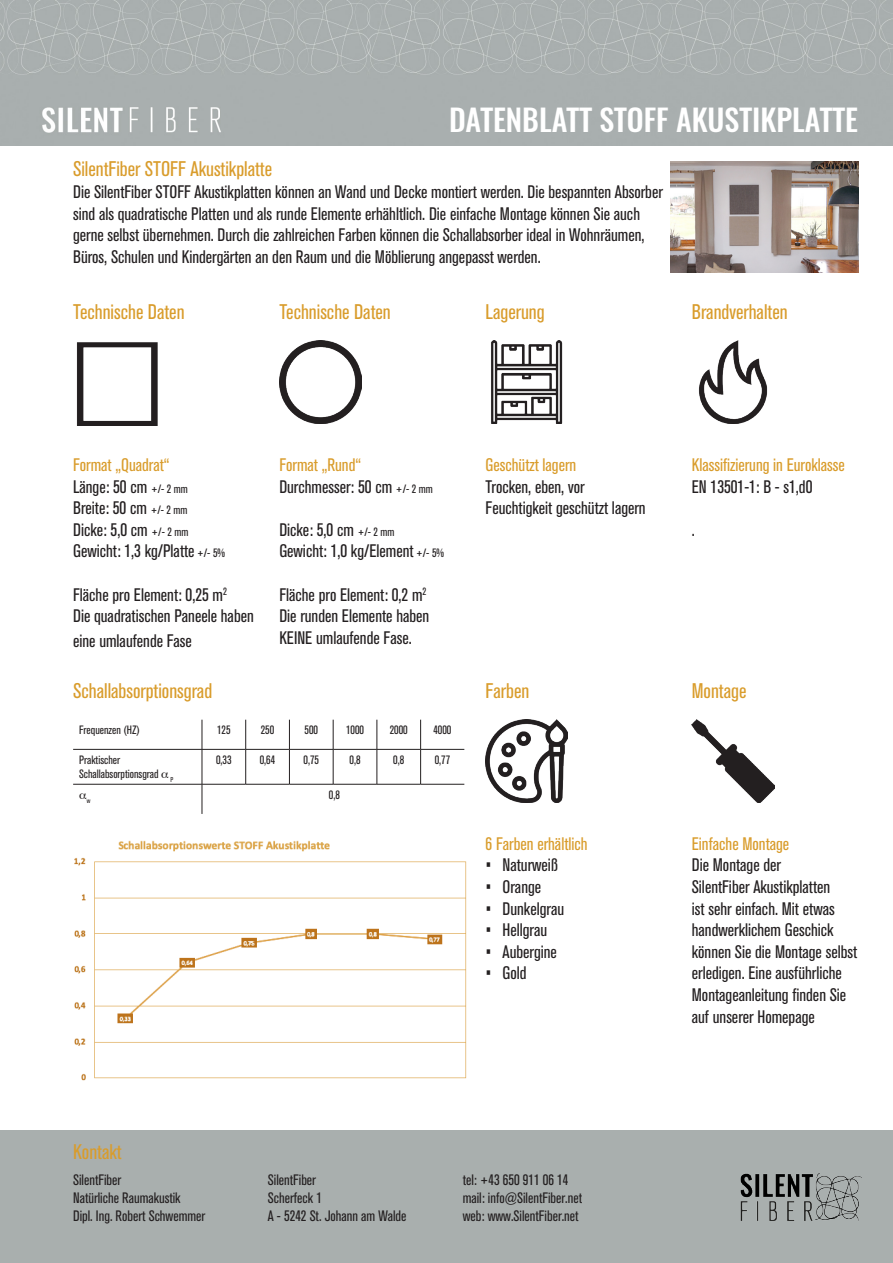
<style>
.page{position:relative;width:893px;height:1263px;background:#fff}
.page>*{position:absolute;margin:0;border:0;box-sizing:border-box;transform-origin:0 0}
.t1{font:500 30px "Oswald";color:#fff}
.t2{font:condensed 21px "Akzidenz Grotesk BQ";color:#d99c2b}
.t3{font:condensed 18px/21.6px "Akzidenz Grotesk BQ";color:#231f20}
.t4{font:condensed 18px "Akzidenz Grotesk BQ";color:#d99c2b}
.t5{font:condensed 15px/18px "Akzidenz Grotesk BQ";color:#231f20}
.t6{font:condensed 12px/14.4px "Akzidenz Grotesk BQ";color:#231f20}
.t7{font:condensed 7.05px "Akzidenz Grotesk BQ";color:#231f20}
.s1{font-size:12px}
.s2{color:#d99c2b}
</style>
<div class="page">
<div style="left:0;top:0;width:30px;height:145px;background:#a9afaf"></div>
<img style="left:30px;top:0;width:863px;height:145px">
<img style="left:76px;top:342px;width:82px;height:83px">
<div style="left:0;top:1130px;width:893px;height:133px;background:#a9afae"></div>
<img style="left:740px;top:1173px;width:122px;height:48px">
<img style="left:74px;top:840px;width:393px;height:241px">
<svg style="left:202px;top:720px;width:1px;height:29px"></svg>
<svg style="left:245px;top:720px;width:1px;height:29px"></svg>
<svg style="left:289px;top:720px;width:1px;height:29px"></svg>
<svg style="left:333px;top:720px;width:1px;height:29px"></svg>
<svg style="left:377px;top:720px;width:1px;height:29px"></svg>
<svg style="left:420px;top:720px;width:1px;height:29px"></svg>
<hr style="left:73px;top:749px;width:129px;height:1px;background:#231f20">
<hr style="left:202px;top:749px;width:44px;height:1px;background:#231f20">
<hr style="left:202px;top:749px;width:1px;height:35px;background:#231f20">
<hr style="left:246px;top:749px;width:43px;height:1px;background:#231f20">
<hr style="left:245px;top:749px;width:1px;height:35px;background:#231f20">
<hr style="left:289px;top:749px;width:44px;height:1px;background:#231f20">
<hr style="left:289px;top:749px;width:1px;height:35px;background:#231f20">
<hr style="left:333px;top:749px;width:44px;height:1px;background:#231f20">
<hr style="left:333px;top:749px;width:1px;height:35px;background:#231f20">
<hr style="left:377px;top:749px;width:44px;height:1px;background:#231f20">
<hr style="left:377px;top:749px;width:1px;height:35px;background:#231f20">
<hr style="left:421px;top:749px;width:43px;height:1px;background:#231f20">
<hr style="left:420px;top:749px;width:1px;height:35px;background:#231f20">
<hr style="left:73px;top:784px;width:129px;height:1px;background:#231f20">
<hr style="left:202px;top:784px;width:44px;height:1px;background:#231f20">
<hr style="left:202px;top:784px;width:1px;height:30px;background:#231f20">
<hr style="left:246px;top:784px;width:43px;height:1px;background:#231f20">
<hr style="left:289px;top:784px;width:44px;height:1px;background:#231f20">
<hr style="left:333px;top:784px;width:44px;height:1px;background:#231f20">
<hr style="left:377px;top:784px;width:44px;height:1px;background:#231f20">
<hr style="left:421px;top:784px;width:43px;height:1px;background:#231f20">
<img style="left:491px;top:341px;width:72px;height:82px">
<img style="left:699px;top:341px;width:69px;height:82px">
<img style="left:486px;top:720px;width:82px;height:82px">
<img style="left:692px;top:720px;width:82px;height:82px">
<img style="left:279px;top:341px;width:83px;height:82px">
<img style="left:671px;top:161px;width:187px;height:111px">
<p class="t1" style="left:449px;top:104px;width:411px">DATENBLATT STOFF AKUSTIKPLATTE</p>
<p class="t2" style="left:73px;top:157px;width:201px">SilentFiber STOFF Akustikplatte</p>
<p class="t3" style="left:73px;top:181px;width:591px">Die SilentFiber STOFF Akustikplatten können an Wand und Decke montiert werden. Die bespannten Absorber sind als quadratische Platten und als runde Elemente erhähltlich. Die einfache Montage können Sie auch gerne selbst übernehmen. Durch die zahlreichen Farben können die Schallabsorber ideal in Wohnräumen, Büros, Schulen und Kindergärten an den Raum und die Möblierung angepasst werden.</p>
<p class="t2" style="left:73px;top:300px;width:113px">Technische Daten</p>
<p class="t2" style="left:279px;top:300px;width:113px">Technische Daten</p>
<p class="t2" style="left:486px;top:300px;width:61px">Lagerung</p>
<p class="t2" style="left:692px;top:300px;width:97px">Brandverhalten</p>
<p class="t4" style="left:73px;top:455px;width:98px">Format „Quadrat“</p>
<p class="t3" style="left:73px;top:476px;width:116px">Länge: 50 cm <span class="s1">+/- 2 mm</span></p>
<p class="t3" style="left:73px;top:497px;width:116px">Breite: 50 cm <span class="s1">+/- 2 mm</span></p>
<p class="t3" style="left:73px;top:519px;width:117px">Dicke: 5,0 cm <span class="s1">+/- 2 mm</span></p>
<p class="t3" style="left:73px;top:541px;width:153px">Gewicht: 1,3 kg/Platte <span class="s1">+/- 5%</span></p>
<p class="t3" style="left:73px;top:584px;width:182px">Fläche pro Element: 0,25 m<sup>2<br></sup>Die quadratischen Paneele haben</p>
<p class="t3" style="left:73px;top:631px;width:120px">eine umlaufende Fase</p>
<p class="t4" style="left:279px;top:455px;width:83px">Format „Rund“</p>
<p class="t3" style="left:279px;top:476px;width:155px">Durchmesser: 50 cm <span class="s1">+/- 2 mm</span></p>
<p class="t3" style="left:279px;top:519px;width:117px">Dicke: 5,0 cm <span class="s1">+/- 2 mm</span></p>
<p class="t3" style="left:279px;top:541px;width:166px">Gewicht: 1,0 kg/Element <span class="s1">+/- 5%</span></p>
<p class="t3" style="left:279px;top:584px;width:151px">Fläche pro Element: 0,2 m<sup>2<br></sup>Die runden Elemente haben</p>
<p class="t3" style="left:279px;top:627px;width:134px">KEINE umlaufende Fase.</p>
<p class="t2" style="left:73px;top:678px;width:141px">Schallabsorptionsgrad</p>
<p class="t6" style="left:79px;top:723px;width:62px">Frequenzen (HZ)</p>
<p class="t6" style="left:217px;top:723px;width:15px">125</p>
<p class="t6" style="left:261px;top:723px;width:15px">250</p>
<p class="t6" style="left:305px;top:723px;width:15px">500</p>
<p class="t6" style="left:346px;top:723px;width:19px">1000</p>
<p class="t6" style="left:390px;top:723px;width:19px">2000</p>
<p class="t6" style="left:433px;top:723px;width:19px">4000</p>
<p class="t6" style="left:79px;top:753px;width:96px">Praktischer<br>Schallabsorptionsgrad <sub>P</sub></p>
<p class="t6" style="left:216px;top:753px;width:17px">0,33</p>
<p class="t6" style="left:260px;top:753px;width:17px">0,64</p>
<p class="t6" style="left:304px;top:753px;width:17px">0,75</p>
<p class="t6" style="left:350px;top:753px;width:13px">0,8</p>
<p class="t6" style="left:393px;top:753px;width:13px">0,8</p>
<p class="t6" style="left:435px;top:753px;width:17px">0,77</p>
<p class="t7" style="left:87px;top:796px;width:5px">w</p>
<p class="t6" style="left:329px;top:787px;width:13px">0,8</p>
<p class="t4" style="left:486px;top:455px;width:92px">Geschützt lagern</p>
<p class="t3" style="left:486px;top:476px;width:162px">Trocken, eben, vor<br>Feuchtigkeit geschützt lagern</p>
<p class="t2" style="left:486px;top:678px;width:45px">Farben</p>
<p class="t4" style="left:486px;top:833px;width:103px">6 Farben erhältlich</p>
<p class="t3" style="left:486px;top:855px;width:74px">• Naturweiß</p>
<p class="t3" style="left:486px;top:876px;width:57px">• Orange</p>
<p class="t3" style="left:486px;top:898px;width:80px">• Dunkelgrau</p>
<p class="t3" style="left:486px;top:919px;width:63px">• Hellgrau</p>
<p class="t3" style="left:486px;top:941px;width:73px">• Aubergine</p>
<p class="t3" style="left:486px;top:963px;width:43px">• Gold</p>
<p class="t4" style="left:692px;top:455px;width:155px">Klassifizierung in Euroklasse</p>
<p class="t3" style="left:692px;top:476px;width:122px">EN 13501-1: B - s1,d0</p>
<p class="t3" style="left:692px;top:519px;width:5px">.</p>
<p class="t2" style="left:692px;top:678px;width:56px">Montage</p>
<p class="t3" style="left:692px;top:833px;width:167px"><span class="s2">Einfache Montage<br></span>Die Montage der<br>SilentFiber Akustikplatten<br>ist sehr einfach. Mit etwas handwerklichem Geschick können Sie die Montage selbst erledigen. Eine ausführliche<br>Montageanleitung finden Sie auf unserer Homepage</p>
<p class="t2" style="left:73px;top:1140px;width:50px">Kontakt</p>
<p class="t5" style="left:73px;top:1171px;width:50px">SilentFiber</p>
<p class="t5" style="left:73px;top:1189px;width:109px">Natürliche Raumakustik</p>
<p class="t5" style="left:73px;top:1207px;width:134px">Dipl. Ing. Robert Schwemmer</p>
<p class="t5" style="left:268px;top:1171px;width:50px">SilentFiber</p>
<p class="t5" style="left:268px;top:1189px;width:140px">Scherfeck 1<br>A - 5242 St. Johann am Walde</p>
<p class="t5" style="left:463px;top:1171px;width:107px">tel: +43 650 911 06 14</p>
<p class="t5" style="left:463px;top:1189px;width:121px">mail: info@SilentFiber.net web: www.SilentFiber.net</p>
</div>
